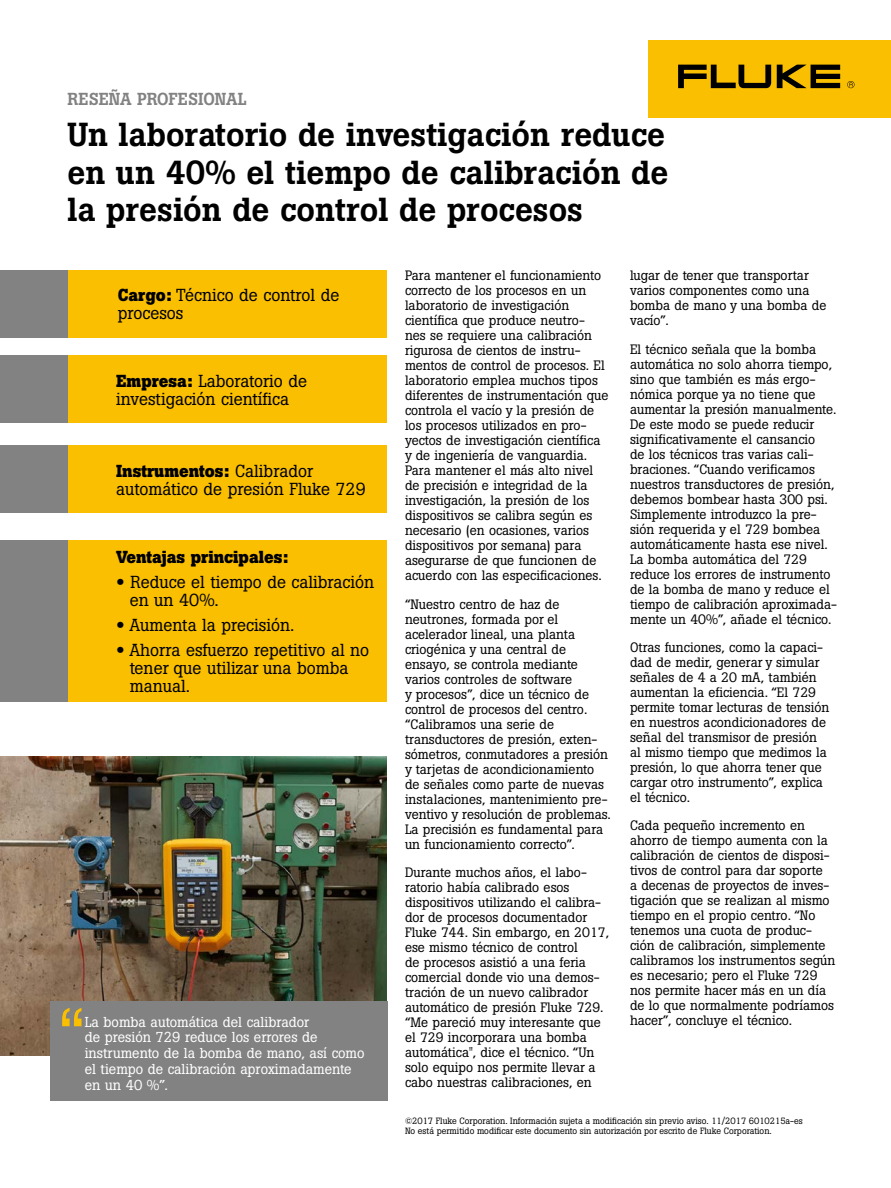
<style>
.page{position:relative;width:891px;height:1188px;background:#fff}
.page>*{position:absolute;margin:0;border:0;box-sizing:border-box;transform-origin:0 0}
.t1{font:72px "Helvetica";color:#fabf00}
.t2{font:500 33px/37.5px "Boton Pro";color:#000;text-align:justify}
.t3{font:17.25px/18px "Boton Pro";color:#000}
.t4{font:700 17.25px "Boton Pro";color:#000}
.t5{font:500 17.25px "Boton Pro";color:#828282}
.t6{font:14.25px/15.8px "Boton Pro";color:#fff}
.t7{font:13.5px/15px "Boton Pro";color:#000}
.t8{font:9px/10.5px "Boton Pro";color:#000}
.s1{font-weight:700}
.s2{font-family:"Helvetica Neue LT Pro"}
</style>
<div class="page">
<div style="left:648px;top:40px;width:243px;height:78px;background:#fabf00"></div>
<svg style="left:777px;top:65px;width:63px;height:23px"></svg>
<svg style="left:678px;top:65px;width:93px;height:23px"></svg>
<svg style="left:847px;top:81px;width:8px;height:7px"></svg>
<img style="left:0;top:756px;width:387px;height:300px">
<div style="left:49px;top:355px;width:338px;height:68px;background:#fabf00"></div>
<div style="left:0;top:355px;width:68px;height:68px;background:#828282"></div>
<div style="left:49px;top:446px;width:338px;height:67px;background:#fabf00"></div>
<div style="left:0;top:446px;width:68px;height:67px;background:#828282"></div>
<div style="left:49px;top:540px;width:338px;height:162px;background:#fabf00"></div>
<div style="left:0;top:540px;width:68px;height:162px;background:#828282"></div>
<div style="left:49px;top:270px;width:338px;height:68px;background:#fabf00"></div>
<div style="left:0;top:270px;width:68px;height:68px;background:#828282"></div>
<div style="left:50px;top:1001px;width:338px;height:100px;background:#828282"></div>
<p class="t5" style="left:68px;top:88px;width:181px">RESEÑA PROFESIONAL</p>
<h2 class="t2" style="left:68px;top:116px;width:602px">Un laboratorio de investigación reduce en un 40% el tiempo de calibración de la presión de control de procesos</h2>
<p class="t3" style="left:118px;top:286px;width:223px"><span class="s1">Cargo:</span> Técnico de control de procesos</p>
<p class="t3" style="left:116px;top:372px;width:193px"><span class="s1">Empresa:</span> Laboratorio de investigación científica</p>
<p class="t3" style="left:116px;top:462px;width:251px"><span class="s1">Instrumentos:</span> Calibrador automático de presión Fluke 729</p>
<p class="t4" style="left:116px;top:546px;width:174px">Ventajas principales:</p>
<p class="t3" style="left:130px;top:573px;width:246px;text-indent:-14px"><span class="s2">•</span> Reduce el tiempo de calibración en un 40%.</p>
<p class="t3" style="left:116px;top:616px;width:180px"><span class="s2">•</span> Aumenta la precisión.</p>
<p class="t3" style="left:130px;top:641px;width:241px;text-indent:-14px"><span class="s2">•</span> Ahorra esfuerzo repetitivo al no tener que utilizar una bomba manual.</p>
<h1 class="t1" style="left:59px;top:993px;width:25px">“</h1>
<p class="t6" style="left:85px;top:1014px;width:281px">La bomba automática del calibrador<br>de presión 729 reduce los errores de instrumento de la bomba de mano, así como el tiempo de calibración aproximadamente en un 40 %”.</p>
<p class="t7" style="left:405px;top:268px;width:205px">Para mantener el funcionamiento correcto de los procesos en un laboratorio de investigación científica que produce neutro&shy;nes se requiere una calibración rigurosa de cientos de instru&shy;mentos de control de procesos. El laboratorio emplea muchos tipos diferentes de instrumentación que controla el vacío y la presión de los procesos utilizados en pro&shy;yectos de investigación científica y de ingeniería de vanguardia.<br>Para mantener el más alto nivel de precisión e integridad de la investigación, la presión de los dispositivos se calibra según es necesario (en ocasiones, varios dispositivos por semana) para asegurarse de que funcionen de acuerdo con las especificaciones.</p>
<p class="t7" style="left:405px;top:596px;width:207px">“Nuestro centro de haz de neutrones, formada por el acelerador lineal, una planta criogénica y una central de ensayo, se controla mediante varios controles de software<br>y procesos”, dice un técnico de control de procesos del centro. “Calibramos una serie de transductores de presión, exten&shy;sómetros, conmutadores a presión y tarjetas de acondicionamiento de señales como parte de nuevas instalaciones, mantenimiento pre&shy;ventivo y resolución de problemas.<br>La precisión es fundamental para un funcionamiento correcto”.</p>
<p class="t7" style="left:405px;top:865px;width:206px">Durante muchos años, el labo&shy;ratorio había calibrado esos dispositivos utilizando el calibra&shy;dor de procesos documentador<br>Fluke 744. Sin embargo, en 2017, ese mismo técnico de control<br>de procesos asistió a una feria comercial donde vio una demos&shy;tración de un nuevo calibrador automático de presión Fluke 729. “Me pareció muy interesante que el 729 incorporara una bomba automática", dice el técnico. “Un solo equipo nos permite llevar a cabo nuestras calibraciones, en</p>
<p class="t7" style="left:630px;top:268px;width:198px">lugar de tener que transportar varios componentes como una bomba de mano y una bomba de vacío”.</p>
<p class="t7" style="left:630px;top:341px;width:209px">El técnico señala que la bomba automática no solo ahorra tiempo, sino que también es más ergo&shy;nómica porque ya no tiene que aumentar la presión manualmente.<br>De este modo se puede reducir significativamente el cansancio<br>de los técnicos tras varias cali&shy;braciones. “Cuando verificamos nuestros transductores de presión, debemos bombear hasta 300 psi.<br>Simplemente introduzco la pre&shy;sión requerida y el 729 bombea automáticamente hasta ese nivel.<br>La bomba automática del 729 reduce los errores de instrumento de la bomba de mano y reduce el tiempo de calibración aproximada&shy;mente un 40%”, añade el técnico.</p>
<p class="t7" style="left:630px;top:640px;width:201px">Otras funciones, como la capaci&shy;dad de medir, generar y simular señales de 4 a 20 mA, también aumentan la eficiencia. “El 729 permite tomar lecturas de tensión en nuestros acondicionadores de señal del transmisor de presión al mismo tiempo que medimos la presión, lo que ahorra tener que cargar otro instrumento”, explica el técnico.</p>
<p class="t7" style="left:630px;top:818px;width:207px">Cada pequeño incremento en ahorro de tiempo aumenta con la calibración de cientos de disposi&shy;tivos de control para dar soporte<br>a decenas de proyectos de inves&shy;tigación que se realizan al mismo tiempo en el propio centro. “No tenemos una cuota de produc&shy;ción de calibración, simplemente calibramos los instrumentos según es necesario; pero el Fluke 729 nos permite hacer más en un día de lo que normalmente podríamos hacer”, concluye el técnico.</p>
<p class="t8" style="left:405px;top:1115px;width:399px">©2017 Fluke Corporation. Información sujeta a modificación sin previo aviso. 11/2017 6010215a-es<br>No está permitido modificar este documento sin autorización por escrito de Fluke Corporation.</p>
</div>
